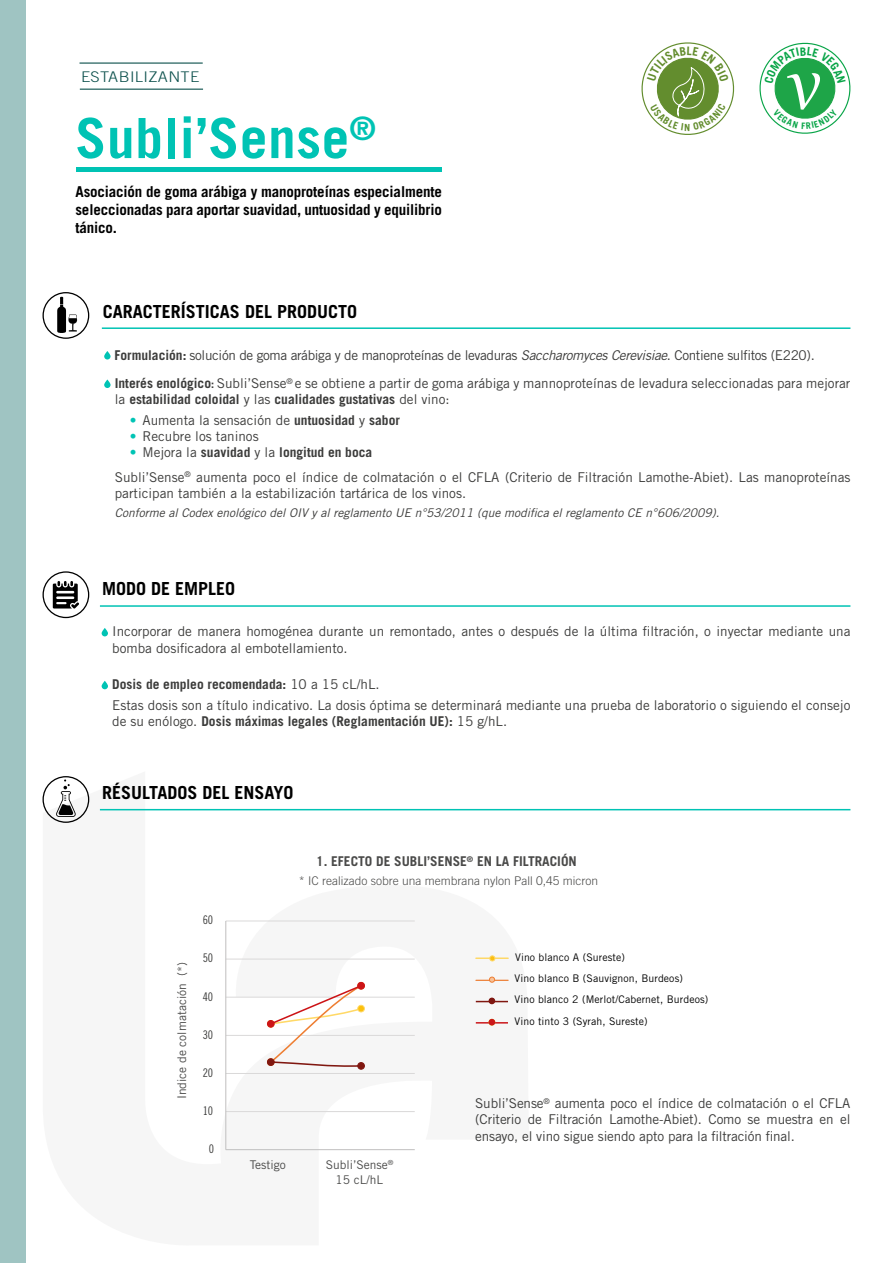
<style>
.page{position:relative;width:893px;height:1263px;background:#fff}
.page>*{position:absolute;margin:0;border:0;box-sizing:border-box;transform-origin:0 0}
.t1{font:700 55.5px "Trade Gothic LT Std";letter-spacing:.01em;color:#00c3b4}
.t2{font:700 18px "Trade Gothic LT Std";color:#000}
.t3{font:700 15px/18px "Trade Gothic LT Std";letter-spacing:-.01em;color:#000;text-align:justify}
.t4{font:300 14.7px "Trade Gothic LT Std";letter-spacing:.02em;color:#0c504c;scale:1.12 1}
.t5{font:13.5px/16.2px "Trade Gothic LT Std";color:#3c3c3b}
.t6{font:700 13.5px "Trade Gothic LT Std";color:#3c3c3b}
.t7{font:700 13.5px "Trade Gothic LT Std";color:#4a4a49}
.t8{font:italic 12px "Trade Gothic LT Std";color:#3c3c3b}
.t9{font:12px/14.4px "Trade Gothic LT Std";color:#4a4a49;text-align:center}
.t10{font:300 12px "Trade Gothic LT Std";color:#4a4a49}
.t11{font:11.85px "Trade Gothic LT Std Cn 18";color:#3c3c3b}
.t12{font:10.5px/21.1px "Trade Gothic LT Std";letter-spacing:.01em;color:#000}
.s1{font-weight:700}
.s2{font-style:italic}
.s3{font-family:"Trade Gothic LT Std Bd Cn 20"}
.s4{font-weight:400}
.s5{color:#00c4b5}
</style>
<div class="page">
<svg style="left:89px;top:796px;width:440px;height:355px"></svg>
<div style="left:0;top:0;width:26px;height:1263px;background:#9fc4c2"></div>
<svg style="left:104px;top:351px;width:7px;height:8px"></svg>
<svg style="left:104px;top:379px;width:7px;height:9px"></svg>
<svg style="left:43px;top:292px;width:46px;height:47px"></svg>
<hr style="left:102px;top:327px;width:748px;height:2px;background:#00c3b4">
<svg style="left:102px;top:628px;width:6px;height:8px"></svg>
<div style="left:102px;top:681px;width:6px;height:8px;background:#00c3b4;border-radius:3px"></div>
<svg style="left:43px;top:571px;width:46px;height:47px"></svg>
<hr style="left:100px;top:605px;width:750px;height:2px;background:#00c3b4">
<div style="left:76px;top:167px;width:366px;height:5px;background:#00c3b4"></div>
<hr style="left:100px;top:809px;width:750px;height:1px;background:#00c3b4">
<svg style="left:43px;top:776px;width:46px;height:47px"></svg>
<hr style="left:226px;top:921px;width:189px;height:1px;background:#dad9d9">
<hr style="left:226px;top:959px;width:189px;height:1px;background:#dad9d9">
<hr style="left:226px;top:997px;width:189px;height:1px;background:#dad9d9">
<hr style="left:226px;top:1035px;width:189px;height:1px;background:#dad9d9">
<hr style="left:226px;top:1073px;width:189px;height:1px;background:#dad9d9">
<hr style="left:226px;top:1111px;width:189px;height:1px;background:#dad9d9">
<hr style="left:225px;top:921px;width:1px;height:229px;background:#c0bfbf">
<hr style="left:226px;top:1149px;width:189px;height:1px;background:#c0bfbf">
<div style="left:357px;top:1005px;width:8px;height:7px;border:1px solid #ffd967;border-radius:50%"></div>
<div style="left:267px;top:1058px;width:7px;height:8px;border:1px solid #801710;border-radius:50%"></div>
<div style="left:357px;top:1062px;width:8px;height:7px;border:1px solid #801710;border-radius:50%"></div>
<svg style="left:269px;top:984px;width:94px;height:83px"></svg>
<div style="left:267px;top:1020px;width:7px;height:7px;background:#cc1417;border-radius:50%"></div>
<div style="left:267px;top:1020px;width:7px;height:7px;border:1px solid #cc1417;border-radius:50%"></div>
<div style="left:358px;top:982px;width:6px;height:7px;background:#cc1417;border-radius:50%"></div>
<div style="left:357px;top:982px;width:8px;height:7px;border:1px solid #cc1417;border-radius:50%"></div>
<hr style="left:476px;top:957px;width:32px;height:2px;background:#fed867">
<svg style="left:489px;top:955px;width:6px;height:6px"></svg>
<hr style="left:476px;top:980px;width:32px;height:1px;background:#ed7d32">
<svg style="left:489px;top:977px;width:6px;height:5px"></svg>
<hr style="left:476px;top:1001px;width:32px;height:1px;background:#801710">
<div style="left:489px;top:997px;width:6px;height:7px;border:2px solid #801710;border-radius:50%"></div>
<svg style="left:489px;top:998px;width:5px;height:5px"></svg>
<hr style="left:476px;top:1022px;width:32px;height:1px;background:#cb161a">
<svg style="left:489px;top:1019px;width:6px;height:6px"></svg>
<hr style="left:80px;top:63px;width:123px;height:1px;background:#0c504c">
<hr style="left:80px;top:89px;width:123px;height:1px;background:#0c504c">
<svg style="left:641px;top:42px;width:93px;height:93px"></svg>
<svg style="left:759px;top:42px;width:91px;height:92px"></svg>
<p class="t4" style="left:81px;top:68px;width:107px">ESTABILIZANTE</p>
<h1 class="t1" style="left:75px;top:104px;width:302px">Subli’Sense<sup>®</sup></h1>
<p class="t3" style="left:75px;top:182px;width:368px">Asociación de goma arábiga y manoproteínas especialmente seleccionadas para aportar suavidad, untuosidad y equilibrio tánico.</p>
<h2 class="t2" style="left:103px;top:301px;width:256px">CARACTERÍSTICAS DEL PRODUCTO</h2>
<p class="t5" style="left:114px;top:340px;width:737px;line-height:28.5px"><span class="s1">Formulación:</span> solución de goma arábiga y de manoproteínas de levaduras <span class="s2">Saccharomyces Cerevisiae</span>. Contiene sulfitos (E220).<br><span class="s1">Interés enológico</span><span class="s3">:</span> Subli’Sense<sup>®</sup> e se obtiene a partir de goma arábiga y mannoproteínas de levadura seleccionadas para mejorar</p>
<p class="t6" style="left:115px;top:391px;width:336px"><span class="s4">la</span> estabilidad coloidal <span class="s4">y las</span> cualidades gustativas <span class="s4">del vino:</span></p>
<p class="t5" style="left:130px;top:412px;width:272px"><span class="s5">•</span> Aumenta la sensación de <span class="s1">untuosidad</span> y <span class="s1">sabor</span></p>
<p class="t5" style="left:130px;top:428px;width:131px"><span class="s5">•</span> Recubre los taninos</p>
<p class="t5" style="left:115px;top:440px;width:737px;line-height:24.8px;text-indent:15px"><span class="s5">•</span> Mejora la <span class="s1">suavidad</span> y la <span class="s1">longitud en boca<br></span>Subli’Sense<sup>®</sup> aumenta poco el índice de colmatación o el CFLA (Criterio de Filtración Lamothe-Abiet). Las manoproteínas</p>
<p class="t5" style="left:115px;top:485px;width:353px">participan también a la estabilización tartárica de los vinos.</p>
<p class="t8" style="left:115px;top:505px;width:606px">Conforme al Codex enológico del OIV y al reglamento UE n°53/2011 (que modifica el reglamento CE n°606/2009).</p>
<h2 class="t2" style="left:102px;top:577px;width:135px">MODO DE EMPLEO</h2>
<p class="t5" style="left:112px;top:623px;width:740px">Incorporar de manera homogénea durante un remontado, antes o después de la última filtración, o inyectar mediante una bomba dosificadora al embotellamiento.</p>
<p class="t5" style="left:112px;top:674px;width:740px;line-height:20.4px"><span class="s1">Dosis de empleo recomendada:</span> 10 a 15 cL/hL.<br>Estas dosis son a título indicativo. La dosis óptima se determinará mediante una prueba de laboratorio o siguiendo el consejo</p>
<p class="t6" style="left:112px;top:713px;width:396px"><span class="s4">de su enólogo.</span> Dosis máximas legales (Reglamentación UE): <span class="s4">15 g/hL.</span></p>
<h2 class="t2" style="left:102px;top:781px;width:193px">RÉSULTADOS DEL ENSAYO</h2>
<p class="t7" style="left:316px;top:853px;width:262px">1. EFECTO DE SUBLI’SENSE<sup>®</sup> EN LA FILTRACIÓN</p>
<p class="t11" style="left:203px;top:913px;width:12px">60</p>
<p class="t10" style="left:299px;top:873px;width:301px">* IC realizado sobre una membrana nylon Pall 0,45 micron</p>
<p class="t9" style="left:174px;top:1099px;width:139px;rotate:-90deg">Indice de colmatación (*)</p>
<p class="t12" style="left:514px;top:947px;width:195px">Vino blanco A (Sureste)<br>Vino blanco B (Sauvignon, Burdeos)<br>Vino blanco 2 (Merlot/Cabernet, Burdeos)<br>Vino tinto 3 (Syrah, Sureste)</p>
<p class="t11" style="left:203px;top:951px;width:12px">50</p>
<p class="t11" style="left:203px;top:989px;width:12px">40</p>
<p class="t11" style="left:203px;top:1027px;width:12px">30</p>
<p class="t11" style="left:203px;top:1065px;width:12px">20</p>
<p class="t5" style="left:475px;top:1095px;width:377px;text-align:justify">Subli’Sense<sup>®</sup> aumenta poco el índice de colmatación o el CFLA (Criterio de Filtración Lamothe-Abiet). Como se muestra en el ensayo, el vino sigue siendo apto para la filtración final.</p>
<p class="t11" style="left:203px;top:1104px;width:12px">10</p>
<p class="t11" style="left:209px;top:1142px;width:7px">0</p>
<p class="t9" style="left:250px;top:1157px;width:38px">Testigo</p>
<p class="t9" style="left:326px;top:1157px;width:69px">Subli’Sense<sup>®<br></sup>15 cL/hL</p>
</div>
